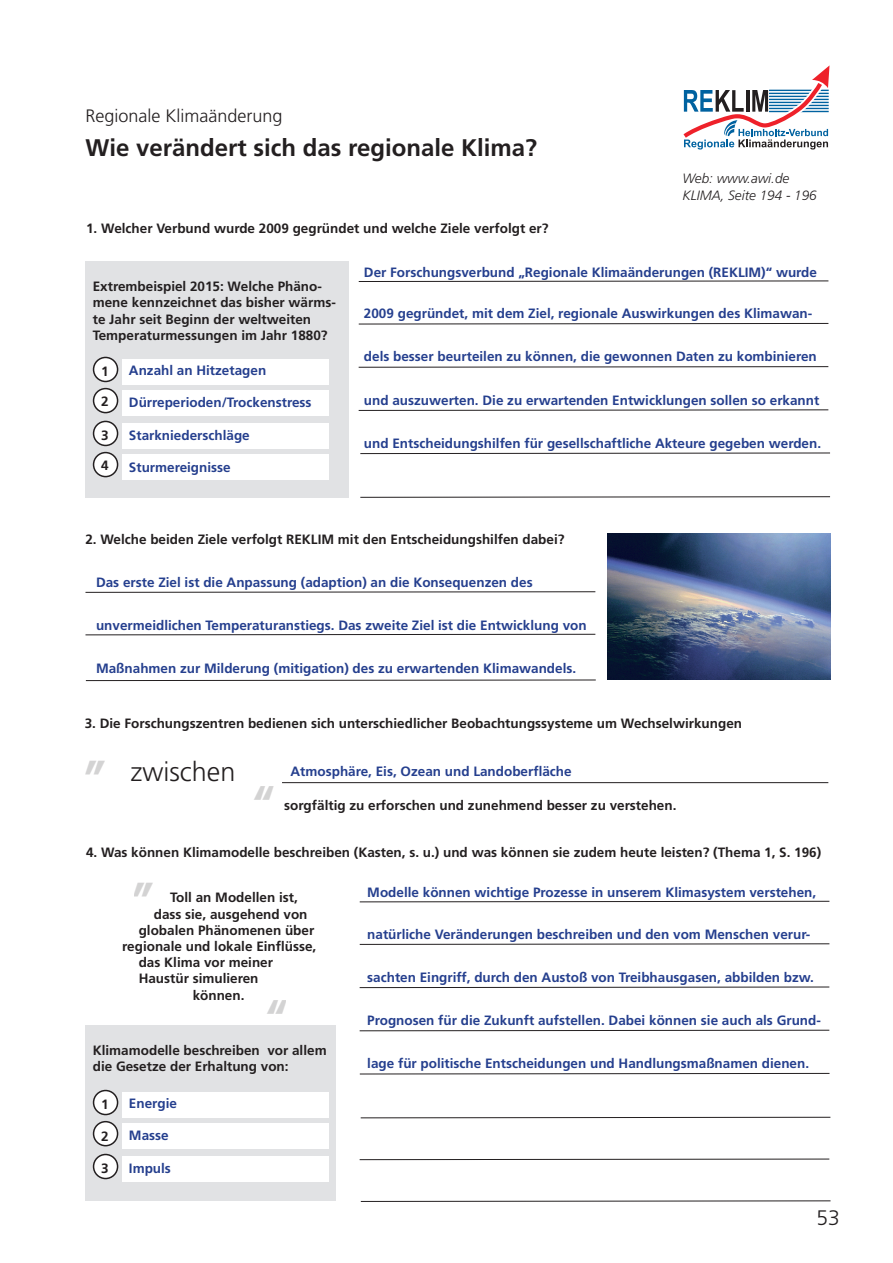
<style>
.page{position:relative;width:893px;height:1263px;background:#fff}
.page>*{position:absolute;margin:0;border:0;box-sizing:border-box;transform-origin:0 0}
.t1{font:700 condensed 45px "Futura";color:#231f20}
.t2{font:300 27px "Frutiger";color:#231f20}
.t3{font:700 24px "Frutiger";color:#231f20}
.t4{font:300 21px "Frutiger";color:#231f20}
.t5{font:300 18px "Frutiger";color:#231f20}
.t6{font:700 13.5px "Frutiger";color:#253f8e}
.t7{font:700 13.5px/16.2px "Frutiger";color:#231f20}
.t8{font:italic 300 13.5px/16.2px "Frutiger";color:#231f20}
</style>
<div class="page">
<svg style="left:358px;top:280px;width:471px;height:2px"></svg>
<svg style="left:358px;top:323px;width:471px;height:2px"></svg>
<svg style="left:358px;top:366px;width:471px;height:2px"></svg>
<svg style="left:358px;top:409px;width:471px;height:2px"></svg>
<svg style="left:683px;top:65px;width:147px;height:85px"></svg>
<div style="left:85px;top:261px;width:264px;height:237px;background:#e1e2e4"></div>
<div style="left:94px;top:357px;width:24px;height:24px;background:#fff;border-radius:50%"></div>
<div style="left:93px;top:357px;width:25px;height:25px;border:2px solid #231f20;border-radius:50%"></div>
<div style="left:94px;top:389px;width:24px;height:24px;background:#fff;border-radius:50%"></div>
<div style="left:93px;top:388px;width:25px;height:25px;border:2px solid #231f20;border-radius:50%"></div>
<div style="left:94px;top:421px;width:24px;height:24px;background:#fff;border-radius:50%"></div>
<div style="left:93px;top:421px;width:25px;height:25px;border:2px solid #231f20;border-radius:50%"></div>
<div style="left:94px;top:453px;width:24px;height:24px;background:#fff;border-radius:50%"></div>
<div style="left:93px;top:452px;width:25px;height:25px;border:2px solid #231f20;border-radius:50%"></div>
<div style="left:123px;top:359px;width:206px;height:25px;background:#fff"></div>
<div style="left:123px;top:390px;width:206px;height:25px;background:#fff"></div>
<div style="left:123px;top:423px;width:206px;height:25px;background:#fff"></div>
<div style="left:123px;top:454px;width:206px;height:25px;background:#fff"></div>
<svg style="left:359px;top:900px;width:471px;height:3px"></svg>
<svg style="left:359px;top:943px;width:471px;height:2px"></svg>
<svg style="left:359px;top:986px;width:471px;height:2px"></svg>
<svg style="left:359px;top:1029px;width:471px;height:2px"></svg>
<svg style="left:359px;top:1073px;width:471px;height:2px"></svg>
<svg style="left:360px;top:452px;width:470px;height:2px"></svg>
<svg style="left:360px;top:1116px;width:471px;height:2px"></svg>
<svg style="left:85px;top:591px;width:511px;height:2px"></svg>
<svg style="left:85px;top:633px;width:511px;height:3px"></svg>
<svg style="left:85px;top:679px;width:511px;height:2px"></svg>
<hr style="left:282px;top:782px;width:546px;height:1px;background:#231f20">
<svg style="left:360px;top:496px;width:471px;height:2px"></svg>
<div style="left:85px;top:1025px;width:251px;height:175px;background:#e1e2e4"></div>
<div style="left:94px;top:1090px;width:24px;height:24px;background:#fff;border-radius:50%"></div>
<div style="left:93px;top:1090px;width:25px;height:25px;border:2px solid #231f20;border-radius:50%"></div>
<div style="left:94px;top:1122px;width:24px;height:24px;background:#fff;border-radius:50%"></div>
<div style="left:93px;top:1121px;width:25px;height:25px;border:2px solid #231f20;border-radius:50%"></div>
<div style="left:94px;top:1154px;width:24px;height:24px;background:#fff;border-radius:50%"></div>
<div style="left:93px;top:1154px;width:25px;height:25px;border:2px solid #231f20;border-radius:50%"></div>
<div style="left:123px;top:1092px;width:206px;height:25px;background:#fff"></div>
<div style="left:123px;top:1123px;width:206px;height:25px;background:#fff"></div>
<div style="left:123px;top:1156px;width:206px;height:25px;background:#fff"></div>
<svg style="left:359px;top:1158px;width:471px;height:2px"></svg>
<svg style="left:360px;top:1200px;width:471px;height:2px"></svg>
<img style="left:607px;top:534px;width:223px;height:146px">
<h3 class="t5" style="left:85px;top:106px;width:199px">Regionale Klimaänderung</h3>
<h3 class="t3" style="left:85px;top:134px;width:453px">Wie verändert sich das regionale Klima?</h3>
<p class="t7" style="left:86px;top:220px;width:464px">1. Welcher Verbund wurde 2009 gegründet und welche Ziele verfolgt er?</p>
<p class="t8" style="left:682px;top:171px;width:136px">Web: www.awi.de<br>KLIMA, Seite 194 - 196</p>
<p class="t7" style="left:93px;top:278px;width:245px">Extrembeispiel 2015: Welche Phäno&shy;mene kennzeichnet das bisher wärms&shy;te Jahr seit Beginn der weltweiten Temperaturmessungen im Jahr 1880?</p>
<p class="t7" style="left:101px;top:363px;width:9px">1</p>
<p class="t7" style="left:101px;top:393px;width:9px">2</p>
<p class="t7" style="left:101px;top:427px;width:9px">3</p>
<p class="t7" style="left:101px;top:457px;width:9px">4</p>
<p class="t6" style="left:129px;top:362px;width:139px">Anzahl an Hitzetagen</p>
<p class="t6" style="left:129px;top:395px;width:184px">Dürreperioden/Trockenstress</p>
<p class="t6" style="left:129px;top:427px;width:122px">Starkniederschläge</p>
<p class="t6" style="left:129px;top:460px;width:103px">Sturmereignisse</p>
<p class="t6" style="left:364px;top:264px;width:455px">Der Forschungsverbund „Regionale Klimaänderungen (REKLIM)“ wurde</p>
<p class="t6" style="left:364px;top:305px;width:450px">2009 gegründet, mit dem Ziel, regionale Auswirkungen des Klimawan-</p>
<p class="t6" style="left:364px;top:349px;width:454px">dels besser beurteilen zu können, die gewonnen Daten zu kombinieren</p>
<p class="t6" style="left:364px;top:392px;width:457px">und auszuwerten. Die zu erwartenden Entwicklungen sollen so erkannt</p>
<p class="t6" style="left:364px;top:435px;width:459px">und Entscheidungshilfen für gesellschaftliche Akteure gegeben werden.</p>
<p class="t7" style="left:85px;top:531px;width:481px">2. Welche beiden Ziele verfolgt REKLIM mit den Entscheidungshilfen dabei?</p>
<p class="t6" style="left:96px;top:574px;width:438px">Das erste Ziel ist die Anpassung (adaption) an die Konsequenzen des</p>
<p class="t6" style="left:96px;top:617px;width:492px">unvermeidlichen Temperaturanstiegs. Das zweite Ziel ist die Entwicklung von</p>
<p class="t6" style="left:96px;top:661px;width:482px">Maßnahmen zur Milderung (mitigation) des zu erwartenden Klimawandels.</p>
<p class="t7" style="left:85px;top:715px;width:659px">3. Die Forschungszentren bedienen sich unterschiedlicher Beobachtungssysteme um Wechselwirkungen</p>
<h2 class="t2" style="left:130px;top:756px;width:107px">zwischen</h2>
<p class="t6" style="left:291px;top:763px;width:283px">Atmosphäre, Eis, Ozean und Landoberfläche</p>
<h1 class="t1" style="left:85px;top:722px;width:24px">„</h1>
<h1 class="t1" style="left:252px;top:775px;width:24px">“</h1>
<p class="t7" style="left:284px;top:797px;width:394px">sorgfältig zu erforschen und zunehmend besser zu verstehen.</p>
<p class="t7" style="left:86px;top:844px;width:737px">4. Was können Klimamodelle beschreiben (Kasten, s. u.) und was können sie zudem heute leisten? (Thema 1, S. 196)</p>
<p class="t6" style="left:367px;top:884px;width:450px">Modelle können wichtige Prozesse in unserem Klimasystem verstehen,</p>
<p class="t6" style="left:367px;top:926px;width:445px">natürliche Veränderungen beschreiben und den vom Menschen verur-</p>
<p class="t6" style="left:367px;top:969px;width:448px">sachten Eingriff, durch den Austoß von Treibhausgasen, abbilden bzw.</p>
<p class="t6" style="left:367px;top:1012px;width:455px">Prognosen für die Zukunft aufstellen. Dabei können sie auch als Grund-</p>
<p class="t6" style="left:367px;top:1055px;width:443px">lage für politische Entscheidungen und Handlungsmaßnamen dienen.</p>
<h1 class="t1" style="left:133px;top:844px;width:24px">„</h1>
<p class="t7" style="left:170px;top:889px;width:129px">Toll an Modellen ist,</p>
<p class="t7" style="left:154px;top:906px;width:155px">dass sie, ausgehend von</p>
<p class="t7" style="left:139px;top:922px;width:177px">globalen Phänomenen über</p>
<p class="t7" style="left:122px;top:938px;width:196px">regionale und lokale Einflüsse,</p>
<p class="t7" style="left:139px;top:954px;width:136px">das Klima vor meiner</p>
<p class="t7" style="left:139px;top:970px;width:121px">Haustür simulieren</p>
<p class="t7" style="left:193px;top:987px;width:53px">können.</p>
<h1 class="t1" style="left:265px;top:988px;width:24px">“</h1>
<p class="t7" style="left:93px;top:1042px;width:235px">Klimamodelle beschreiben vor allem die Gesetze der Erhaltung von:</p>
<p class="t7" style="left:101px;top:1096px;width:9px">1</p>
<p class="t7" style="left:101px;top:1128px;width:9px">2</p>
<p class="t7" style="left:101px;top:1160px;width:9px">3</p>
<p class="t6" style="left:129px;top:1095px;width:50px">Energie</p>
<p class="t6" style="left:129px;top:1128px;width:41px">Masse</p>
<p class="t6" style="left:129px;top:1160px;width:43px">Impuls</p>
<h3 class="t4" style="left:816px;top:1205px;width:25px">53</h3>
</div>
